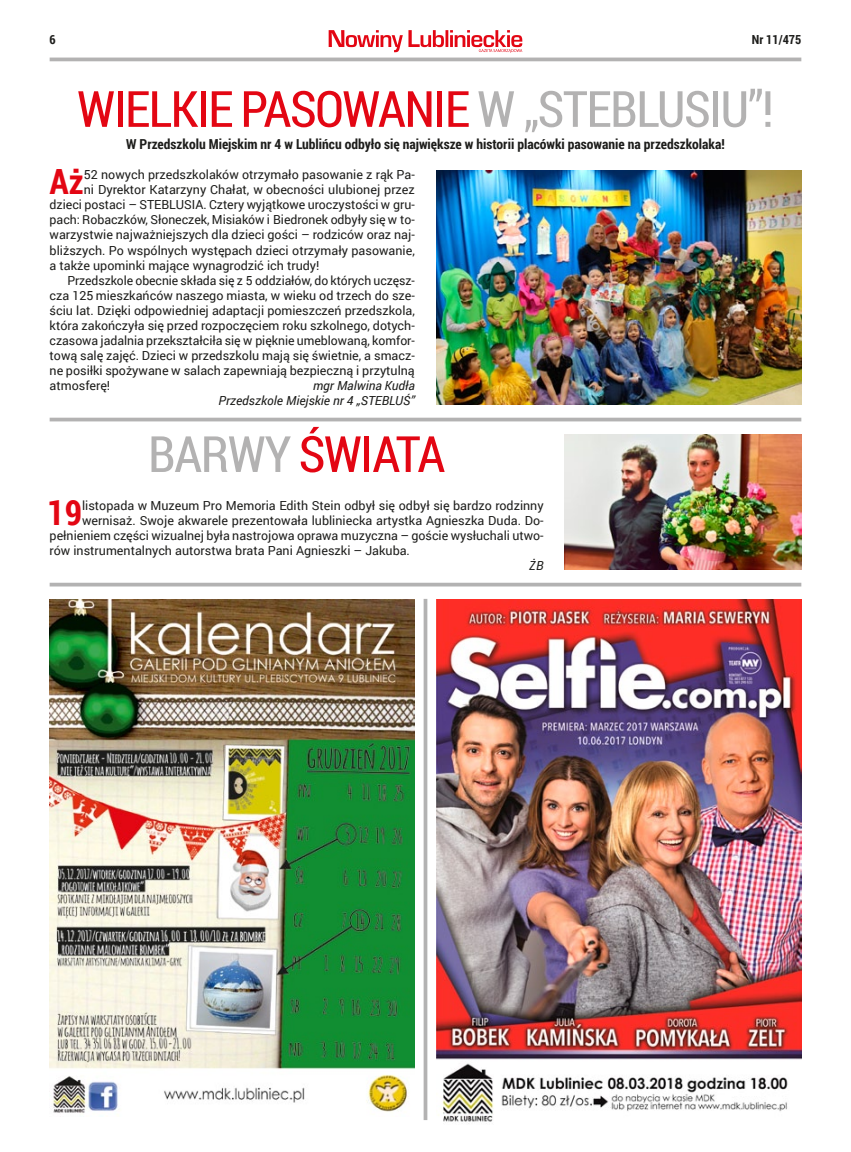
<style>
.page{position:relative;width:851px;height:1152px;background:#fff}
.page>*{position:absolute;margin:0;border:0;box-sizing:border-box;transform-origin:0 0}
.t1{font:50px "Roboto Condensed";letter-spacing:-.025em;color:#e30613}
.t2{font:50px "Roboto Condensed";color:#b3b2b2}
.t3{font:700 34.75px "Roboto Condensed";color:#e30613}
.t4{font:700 13.75px "Roboto Condensed";color:#1d1d1b}
.t5{font:12.5px "Roboto";color:#1d1d1b}
.t6{font:italic 12.5px/15px "Roboto";color:#1d1d1b;text-align:right}
.t7{font:700 12.5px "Roboto Condensed";color:#1d1d1b}
.s1{color:#b3b2b2}
</style>
<div class="page">
<svg style="left:328px;top:30px;width:194px;height:23px"></svg>
<hr style="left:50px;top:58px;width:751px;height:3px;background:#b3b2b2">
<img style="left:50px;top:599px;width:365px;height:514px">
<img style="left:436px;top:599px;width:365px;height:525px">
<img style="left:436px;top:170px;width:365px;height:234px">
<hr style="left:50px;top:583px;width:751px;height:3px;background:#b3b2b2">
<hr style="left:50px;top:418px;width:751px;height:3px;background:#b3b2b2">
<img style="left:565px;top:434px;width:236px;height:135px">
<svg style="left:423px;top:599px;width:4px;height:521px;background:#bebdbd"></svg>
<p class="t7" style="left:50px;top:31px;width:8px">6</p>
<p class="t7" style="left:751px;top:30px;width:51px">Nr 11/475</p>
<h1 class="t1" style="left:77px;top:74px;width:697px">WIELKIE PASOWANIE <span class="s1">W „STEBLUSIU”!</span></h1>
<p class="t4" style="left:126px;top:135px;width:600px">W Przedszkolu Miejskim nr 4 w Lublińcu odbyło się największe w historii placówki pasowanie na przedszkolaka!</p>
<h2 class="t3" style="left:49px;top:158px;width:36px">Aż</h2>
<p class="t5" style="left:84px;top:166px;width:332px">52 nowych przedszkolaków otrzymało pasowanie z rąk Pa-</p>
<p class="t5" style="left:84px;top:181px;width:332px">ni Dyrektor Katarzyny Chałat, w obecności ulubionej przez</p>
<p class="t5" style="left:50px;top:196px;width:366px">dzieci postaci – STEBLUSIA. Cztery wyjątkowe uroczystości w gru-</p>
<p class="t5" style="left:50px;top:211px;width:366px">pach: Robaczków, Słoneczek, Misiaków i Biedronek odbyły się w to-</p>
<p class="t5" style="left:50px;top:226px;width:366px">warzystwie najważniejszych dla dzieci gości – rodziców oraz naj-</p>
<p class="t5" style="left:50px;top:241px;width:366px">bliższych. Po wspólnych występach dzieci otrzymały pasowanie,</p>
<p class="t5" style="left:50px;top:256px;width:271px">a także upominki mające wynagrodzić ich trudy!</p>
<p class="t5" style="left:67px;top:271px;width:349px">Przedszkole obecnie składa się z 5 oddziałów, do których uczęsz-</p>
<p class="t5" style="left:50px;top:286px;width:366px">cza 125 mieszkańców naszego miasta, w wieku od trzech do sze-</p>
<p class="t5" style="left:50px;top:301px;width:366px">ściu lat. Dzięki odpowiedniej adaptacji pomieszczeń przedszkola,</p>
<p class="t5" style="left:50px;top:316px;width:366px">która zakończyła się przed rozpoczęciem roku szkolnego, dotych-</p>
<p class="t5" style="left:50px;top:331px;width:366px">czasowa jadalnia przekształciła się w pięknie umeblowaną, komfor-</p>
<p class="t5" style="left:50px;top:346px;width:366px">tową salę zajęć. Dzieci w przedszkolu mają się świetnie, a smacz-</p>
<p class="t5" style="left:50px;top:361px;width:366px">ne posiłki spożywane w salach zapewniają bezpieczną i przytulną</p>
<p class="t5" style="left:50px;top:376px;width:62px">atmosferę!</p>
<p class="t6" style="left:218px;top:377px;width:198px">mgr Malwina Kudła<br>Przedszkole Miejskie nr 4 „STEBLUŚ”</p>
<h1 class="t2" style="left:148px;top:419px;width:57px">BARWY</h1>
<h1 class="t1" style="left:299px;top:419px;width:25px">ŚWIATA</h1>
<h2 class="t3" style="left:47px;top:488px;width:36px">19</h2>
<p class="t5" style="left:82px;top:496px;width:463px">listopada w Muzeum Pro Memoria Edith Stein odbył się odbył się bardzo rodzinny</p>
<p class="t5" style="left:82px;top:511px;width:463px">wernisaż. Swoje akwarele prezentowała lubliniecka artystka Agnieszka Duda. Do-</p>
<p class="t5" style="left:50px;top:526px;width:495px">pełnieniem części wizualnej była nastrojowa oprawa muzyczna – goście wysłuchali utwo-</p>
<p class="t5" style="left:50px;top:541px;width:362px">rów instrumentalnych autorstwa brata Pani Agnieszki – Jakuba.</p>
<p class="t6" style="left:529px;top:557px;width:16px">ŻB</p>
</div>
